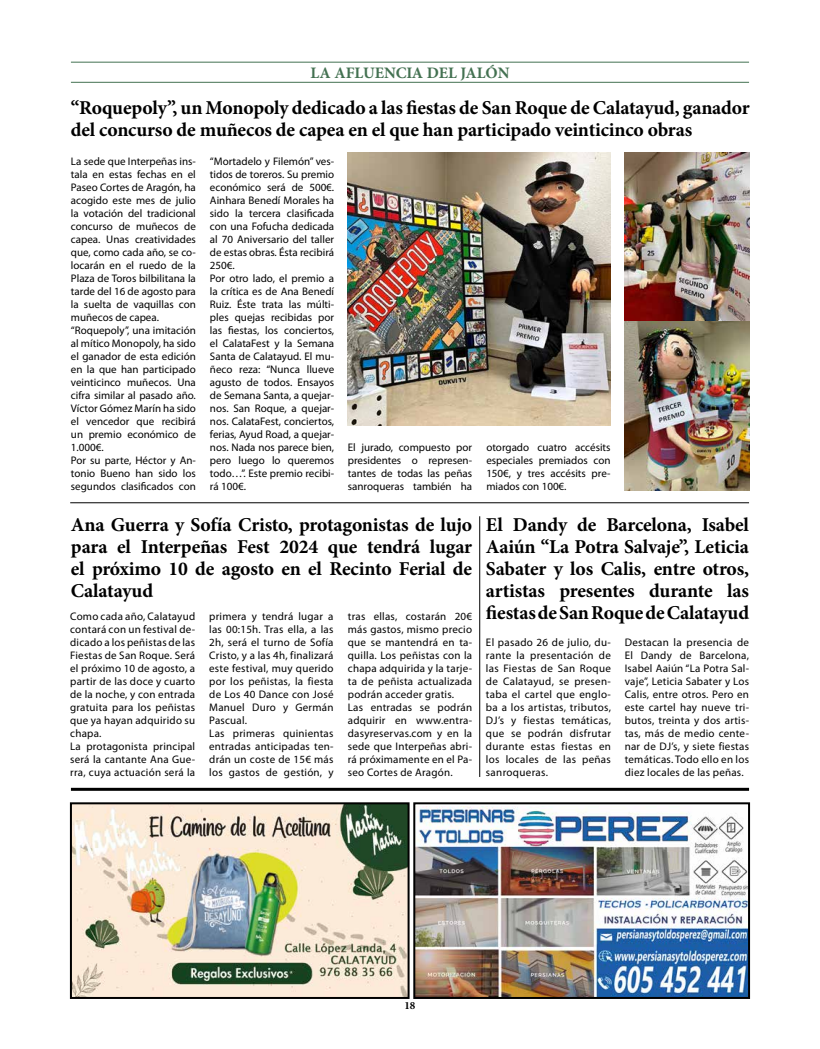
<style>
.page{position:relative;width:820px;height:1049px;background:#fff}
.page>*{position:absolute;margin:0;border:0;box-sizing:border-box;transform-origin:0 0}
.t1{font:700 19.6px/22.1px "Minion Pro";letter-spacing:-.01em;color:#000;text-align:justify}
.t2{font:700 16px "Minion Pro";color:#437151}
.t3{font:11px/13px "Myriad Pro";color:#000;text-align:justify}
.t4{font:11px/13px "Myriad Pro";letter-spacing:.02em;color:#000}
.t5{font:700 11px "Minion Pro";color:#000}
</style>
<div class="page">
<hr style="left:71px;top:62px;width:677px;height:1px;background:#437151">
<hr style="left:71px;top:82px;width:677px;height:1px;background:#437151">
<hr style="left:479px;top:516px;width:1px;height:261px;background:#000">
<hr style="left:70px;top:502px;width:678px;height:1px;background:#000">
<hr style="left:71px;top:788px;width:677px;height:3px;background:#000">
<img style="left:73px;top:805px;width:333px;height:191px">
<div style="left:70px;top:802px;width:339px;height:197px;border:2px solid #000"></div>
<img style="left:416px;top:806px;width:330px;height:190px">
<div style="left:413px;top:802px;width:336px;height:197px;border:2px solid #000"></div>
<img style="left:348px;top:153px;width:262px;height:272px">
<img style="left:624px;top:153px;width:124px;height:337px">
<h2 class="t2" style="left:310px;top:62px;width:200px">LA AFLUENCIA DEL JALÓN</h2>
<h1 class="t1" style="left:71px;top:96px;width:680px">“Roquepoly”, un Monopoly dedicado a las fiestas de San Roque de Calatayud, ganador del concurso de muñecos de capea en el que han participado veinticinco obras</h1>
<p class="t3" style="left:71px;top:155px;width:126px;text-align:left">La sede que Interpeñas ins&shy;tala en estas fechas en el<br>Paseo Cortes de Aragón, ha acogido este mes de julio la votación del tradicional concurso de muñecos de capea. Unas creatividades que, como cada año, se co&shy;locarán en el ruedo de la<br>Plaza de Toros bilbilitana la tarde del 16 de agosto para la suelta de vaquillas con muñecos de capea. “Roquepoly”, una imitación al mítico Monopoly, ha sido el ganador de esta edición en la que han participado veinticinco muñecos. Una cifra similar al pasado año.<br>Víctor Gómez Marín ha sido el vencedor que recibirá un premio económico de<br>1.000€.<br>Por su parte, Héctor y An&shy;tonio Bueno han sido los segundos clasificados con</p>
<p class="t3" style="left:210px;top:155px;width:126px;text-align:left">“Mortadelo y Filemón” ves&shy;tidos de toreros. Su premio económico será de 500€.<br>Ainhara Benedí Morales ha sido la tercera clasificada con una Fofucha dedicada al 70 Aniversario del taller de estas obras. Ésta recibirá<br>250€.<br>Por otro lado, el premio a la crítica es de Ana Benedí<br>Ruiz. Éste trata las múlti&shy;ples quejas recibidas por las fiestas, los conciertos, el CalataFest y la Semana<br>Santa de Calatayud. El mu&shy;ñeco reza: “Nunca llueve agusto de todos. Ensayos de Semana Santa, a quejar&shy;nos. San Roque, a quejar&shy;nos. CalataFest, conciertos, ferias, Ayud Road, a quejar&shy;nos. Nada nos parece bien, pero luego lo queremos todo…”. Este premio recibi&shy;rá 100€.</p>
<h1 class="t1" style="left:71px;top:513px;width:402px">Ana Guerra y Sofía Cristo, protagonistas de lujo para el Interpeñas Fest 2024 que tendrá lugar el próximo 10 de agosto en el Recinto Ferial de Calatayud</h1>
<p class="t4" style="left:70px;top:610px;width:126px">Como cada año, Calatayud contará con un festival de&shy;dicado a los peñistas de las<br>Fiestas de San Roque. Será el próximo 10 de agosto, a partir de las doce y cuarto de la noche, y con entrada gratuita para los peñistas que ya hayan adquirido su chapa.<br>La protagonista principal será la cantante Ana Gue&shy;rra, cuya actuación será la</p>
<p class="t4" style="left:209px;top:610px;width:126px">primera y tendrá lugar a las 00:15h. Tras ella, a las<br>2h, será el turno de Sofía<br>Cristo, y a las 4h, finalizará este festival, muy querido por los peñistas, la fiesta de Los 40 Dance con José<br>Manuel Duro y Germán<br>Pascual.<br>Las primeras quinientas entradas anticipadas ten&shy;drán un coste de 15€ más los gastos de gestión, y</p>
<p class="t3" style="left:348px;top:441px;width:126px">El jurado, compuesto por presidentes o represen&shy;tantes de todas las peñas sanroqueras también ha</p>
<p class="t3" style="left:486px;top:441px;width:126px">otorgado cuatro accésits especiales premiados con 150€, y tres accésits pre&shy;miados con 100€.</p>
<h1 class="t1" style="left:486px;top:513px;width:264px">El Dandy de Barcelona, Isabel Aaiún “La Potra Salvaje”, Leticia Sabater y los Calis, entre otros, artistas presentes durante las fiestas de San Roque de Calatayud</h1>
<p class="t3" style="left:486px;top:636px;width:126px">El pasado 26 de julio, du&shy;rante la presentación de las Fiestas de San Roque de Calatayud, se presen&shy;taba el cartel que englo&shy;ba a los artistas, tributos, DJ’s y fiestas temáticas, que se podrán disfrutar durante estas fiestas en los locales de las peñas sanroqueras.</p>
<p class="t3" style="left:624px;top:636px;width:126px">Destacan la presencia de El Dandy de Barcelona, Isabel Aaiún “La Potra Sal&shy;vaje”, Leticia Sabater y Los Calis, entre otros. Pero en este cartel hay nueve tri&shy;butos, treinta y dos artis&shy;tas, más de medio cente&shy;nar de DJ’s, y siete fiestas temáticas. Todo ello en los diez locales de las peñas.</p>
<p class="t4" style="left:348px;top:610px;width:126px">tras ellas, costarán 20€ más gastos, mismo precio que se mantendrá en ta&shy;quilla. Los peñistas con la chapa adquirida y la tarje&shy;ta de peñista actualizada podrán acceder gratis.<br>Las entradas se podrán adquirir en www.entra&shy;dasyreservas.com y en la sede que Interpeñas abri&shy;rá próximamente en el Pa&shy;seo Cortes de Aragón.</p>
<p class="t5" style="left:404px;top:997px;width:12px">18</p>
</div>
